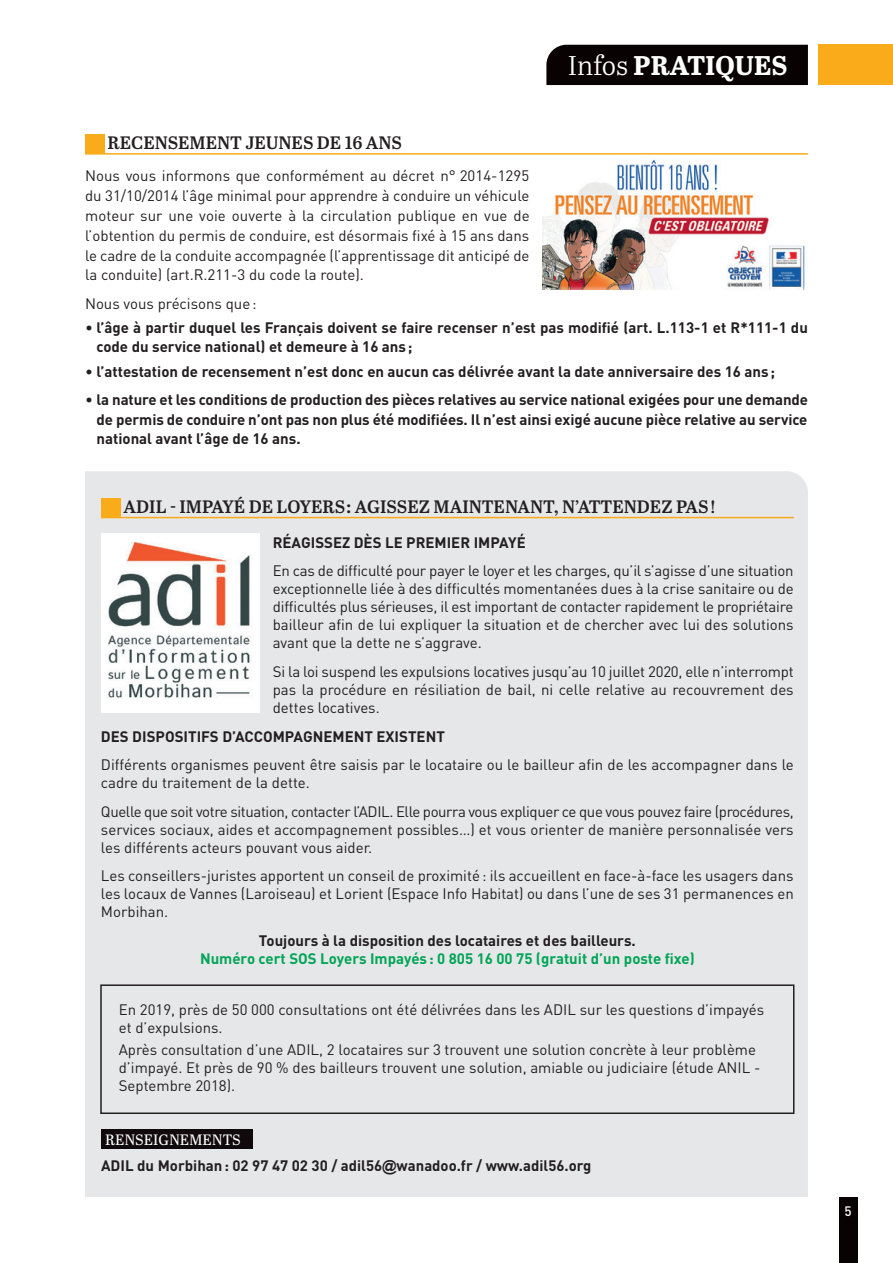
<style>
.page{position:relative;width:893px;height:1263px;background:#fff}
.page>*{position:absolute;margin:0;border:0;box-sizing:border-box;transform-origin:0 0}
.t1{font:700 27px "Abril Text";color:#fff}
.t2{font:600 18px "Abril Text";color:#231f20}
.t3{font:15px/18px "DIN";color:#231f20;text-align:justify}
.t4{font:700 15px/19.8px "DIN";color:#231f20}
.t5{font:700 15px "DIN";color:#00a557}
.t6{font:15px "Abril Text";color:#fff}
.t7{font:500 13.5px "DIN";color:#fff}
.s1{font-family:"Abril Text Lt";font-weight:400}
.s2{font-weight:400}
.s3{font-family:"Arial"}
</style>
<div class="page">
<div style="left:839px;top:1197px;width:18px;height:66px;background:#080302"></div>
<div style="left:85px;top:471px;width:723px;height:726px;background:#e6e7e9"></div>
<img style="left:542px;top:159px;width:264px;height:131px">
<hr style="left:85px;top:153px;width:723px;height:2px;background:#faab1a">
<div style="left:85px;top:134px;width:19px;height:19px;background:#faab1a"></div>
<hr style="left:101px;top:517px;width:693px;height:1px;background:#faab1a">
<div style="left:101px;top:498px;width:19px;height:19px;background:#faab1a"></div>
<div style="left:546px;top:45px;width:262px;height:40px;background:#080302"></div>
<div style="left:819px;top:45px;width:74px;height:40px;background:#faab1a"></div>
<div style="left:101px;top:1129px;width:151px;height:20px;background:#110a0c"></div>
<div style="left:100px;top:984px;width:694px;height:130px;border:2px solid #231f20"></div>
<div style="left:101px;top:534px;width:159px;height:179px;background:#fff"></div>
<img style="left:109px;top:542px;width:142px;height:156px">
<h1 class="t1" style="left:568px;top:46px;width:221px"><span class="s1">Infos</span> PRATIQUES</h1>
<p class="t2" style="left:108px;top:129px;width:296px">RECENSEMENT JEUNES DE 16 ANS</p>
<p class="t3" style="left:85px;top:166px;width:446px;line-height:19.8px">Nous vous informons que conformément au décret n° 2014-1295 du 31/10/2014 l’âge minimal pour apprendre à conduire un véhicule moteur sur une voie ouverte à la circulation publique en vue de l’obtention du permis de conduire, est désormais fixé à 15 ans dans le cadre de la conduite accompagnée (l’apprentissage dit anticipé de la conduite) (art.R.211-3 du code la route).</p>
<p class="t3" style="left:85px;top:294px;width:173px">Nous vous précisons que:</p>
<p class="t4" style="left:96px;top:317px;width:713px;text-indent:-11px"><span class="s2">•</span> l’âge à partir duquel les Français doivent se faire recenser n’est pas modifié (art. L.113-1 et R*111-1 du code du service national) et demeure à 16 ans ;</p>
<p class="t4" style="left:85px;top:360px;width:692px"><span class="s2">•</span> l’attestation de recensement n’est donc en aucun cas délivrée avant la date anniversaire des 16 ans ;</p>
<p class="t4" style="left:97px;top:389px;width:713px;text-align:justify;text-indent:-11px"><span class="s2">•</span> la nature et les conditions de production des pièces relatives au service national exigées pour une demande de permis de conduire n’ont pas non plus été modifiées. Il n’est ainsi exigé aucune pièce relative au service national avant l’âge de 16 ans.</p>
<p class="t2" style="left:124px;top:493px;width:594px">ADIL - IMPAYÉ DE LOYERS : AGISSEZ MAINTENANT, N’ATTENDEZ PAS !</p>
<p class="t4" style="left:273px;top:532px;width:255px">RÉAGISSEZ DÈS LE PREMIER IMPAYÉ</p>
<p class="t3" style="left:273px;top:561px;width:523px">En cas de difficulté pour payer le loyer et les charges, qu’il s’agisse d’une situation exceptionnelle liée à des difficultés momentanées dues à la crise sanitaire ou de difficultés plus sérieuses, il est important de contacter rapidement le propriétaire bailleur afin de lui expliquer la situation et de chercher avec lui des solutions avant que la dette ne s’aggrave.</p>
<p class="t3" style="left:273px;top:662px;width:522px">Si la loi suspend les expulsions locatives jusqu’au 10 juillet 2020, elle n’interrompt pas la procédure en résiliation de bail, ni celle relative au recouvrement des dettes locatives.</p>
<p class="t4" style="left:101px;top:725px;width:345px">DES DISPOSITIFS D’ACCOMPAGNEMENT EXISTENT</p>
<p class="t3" style="left:101px;top:755px;width:694px">Différents organismes peuvent être saisis par le locataire ou le bailleur afin de les accompagner dans le cadre du traitement de la dette.</p>
<p class="t3" style="left:101px;top:802px;width:694px">Quelle que soit votre situation, contacter l’ADIL. Elle pourra vous expliquer ce que vous pouvez faire (procédures, services sociaux, aides et accompagnement possibles…) et vous orienter de manière personnalisée vers les différents acteurs pouvant vous aider.</p>
<p class="t3" style="left:101px;top:867px;width:694px">Les conseillers-juristes apportent un conseil de proximité : ils accueillent en face-à-face les usagers dans les locaux de Vannes (Laroiseau) et Lorient (Espace Info Habitat) ou dans l’une de ses 31 permanences en Morbihan.</p>
<p class="t4" style="left:259px;top:930px;width:378px">Toujours à la disposition des locataires et des bailleurs.</p>
<p class="t5" style="left:200px;top:949px;width:496px">Numéro cert SOS Loyers Impayés : 0 805 16 00 75 (gratuit d’un poste fixe)</p>
<p class="t3" style="left:119px;top:1000px;width:647px">En 2019, près de 50 000 consultations ont été délivrées dans les ADIL sur les questions d’impayés et d’expulsions.</p>
<p class="t3" style="left:119px;top:1041px;width:643px;text-align:left">Après consultation d’une ADIL, 2 locataires sur 3 trouvent une solution concrète à leur problème d’impayé. Et près de 90 % des bailleurs trouvent une solution, amiable ou judiciaire (étude ANIL -<br>Septembre 2018).</p>
<p class="t6" style="left:105px;top:1129px;width:137px">RENSEIGNEMENTS</p>
<p class="t4" style="left:101px;top:1155px;width:492px">ADIL du Morbihan: 02 97 47 02 30 / adil56<span class="s3">@</span>wanadoo.fr / www.adil56.org</p>
<p class="t7" style="left:844px;top:1202px;width:9px">5</p>
</div>
